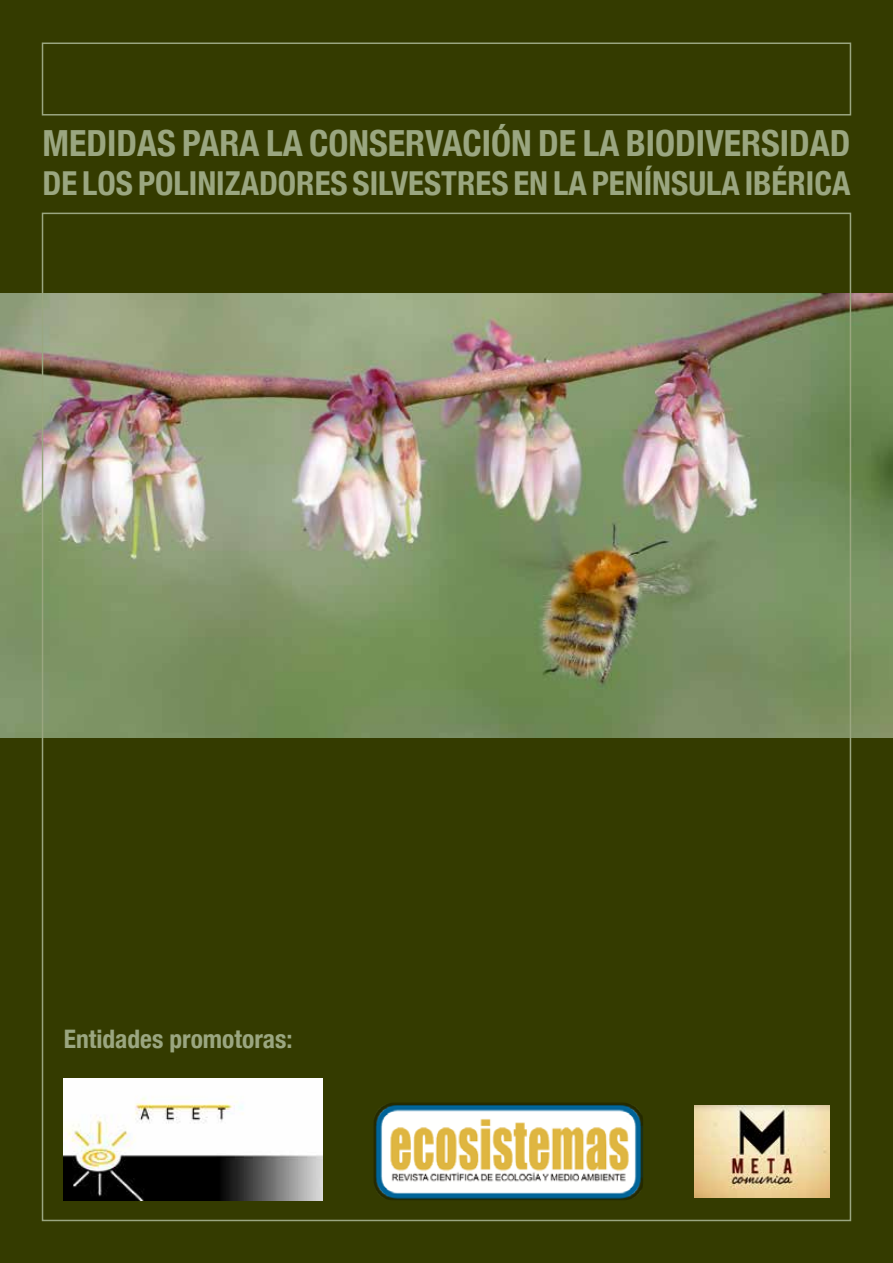
<style>
.page{position:relative;width:893px;height:1263px;background:#343b00}
.page>*{position:absolute;margin:0;border:0;box-sizing:border-box;transform-origin:0 0}
.t1{font:700 condensed 36px "Helvetica Neue";color:#9aa680}
.t2{font:700 condensed 33px "Helvetica Neue";color:#9aa680}
.t3{font:700 condensed 25.5px "Helvetica Neue";color:#9aa680}
</style>
<div class="page">
<img style="left:0;top:293px;width:893px;height:445px">
<img style="left:64px;top:1079px;width:259px;height:121px">
<img style="left:694px;top:1106px;width:135px;height:91px">
<img style="left:374px;top:1103px;width:269px;height:97px">
<div style="left:42px;top:43px;width:809px;height:73px;border:2px solid #9aa680"></div>
<p class="t1" style="left:43px;top:113px;width:809px">MEDIDAS PARA LA CONSERVACIÓN DE LA BIODIVERSIDAD</p>
<p class="t2" style="left:43px;top:156px;width:809px">DE LOS POLINIZADORES SILVESTRES EN LA PENÍNSULA IBÉRICA</p>
<p class="t3" style="left:64px;top:1018px;width:230px">Entidades promotoras:</p>
</div>
